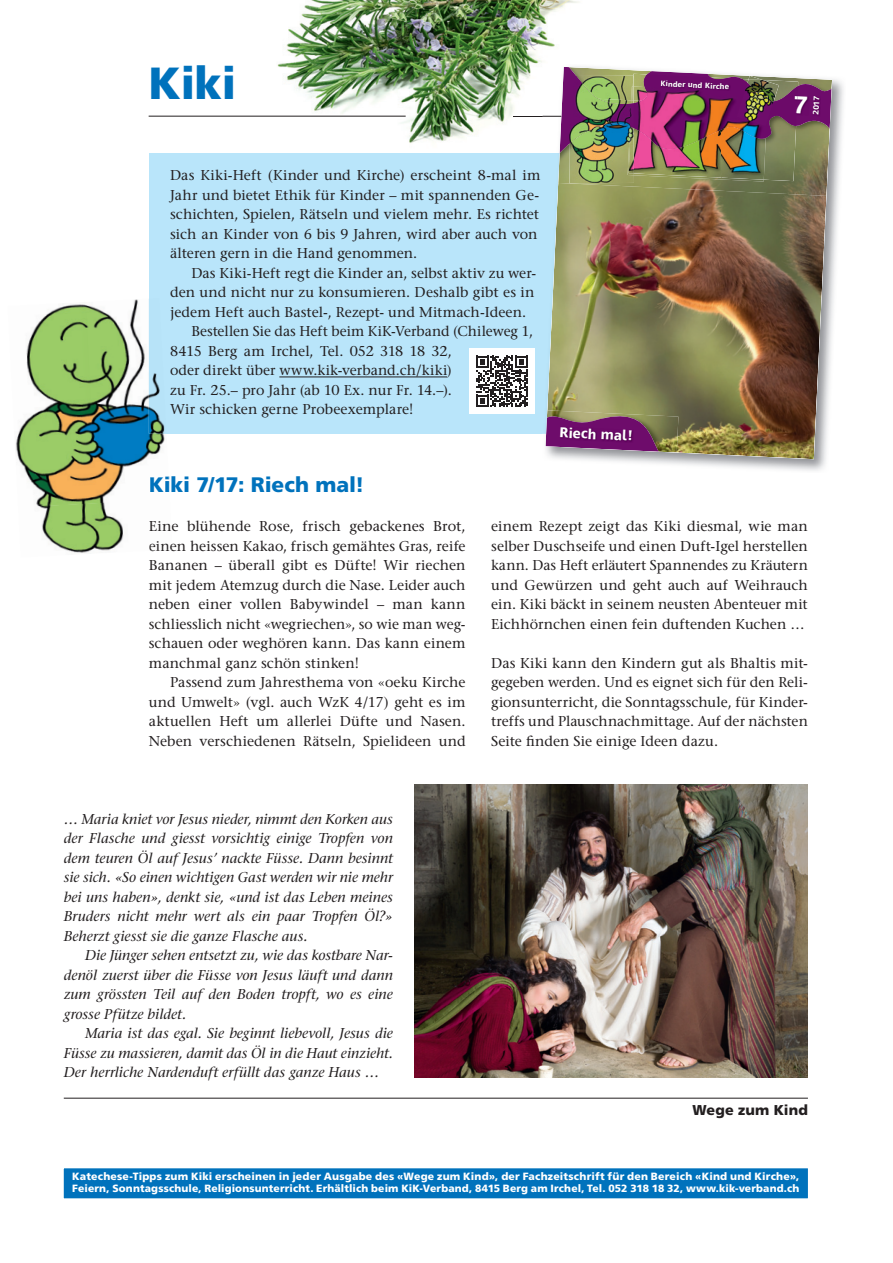
<style>
.page{position:relative;width:893px;height:1263px;background:#fff}
.page>*{position:absolute;margin:0;border:0;box-sizing:border-box;transform-origin:0 0}
.t1{font:900 45px "Frutiger";color:#0072bc}
.t2{font:900 21px "Frutiger";letter-spacing:-.01em;color:#0072bc}
.t3{font:700 14.7px "Mayberry Pro";color:#fff}
.t4{font:14.25px/19.5px "Stone Serif";letter-spacing:.01em;color:#231f20;text-align:justify}
.t5{font:italic 14.25px/19.5px "Stone Serif";color:#231f20;text-align:justify}
.t6{font:900 14.25px "Frutiger";letter-spacing:.01em;color:#231f20}
.t7{font:900 10.5px/12.6px "Frutiger";letter-spacing:.015em;color:#fff}
.t8{font:700 8.25px "Mayberry Pro";color:#fff}
</style>
<div class="page">
<img style="left:265px;top:0;width:314px;height:143px">
<hr style="left:64px;top:1098px;width:744px;height:1px;background:#231f20">
<svg style="left:63px;top:1168px;width:745px;height:31px;background:#0977be"></svg>
<hr style="left:513px;top:116px;width:295px;height:1px;background:#231f20">
<div style="left:149px;top:153px;width:450px;height:281px;background:#b9e5fa"></div>
<img style="left:573px;top:79px;width:271px;height:392px">
<img style="left:543px;top:64px;width:38px;height:3px">
<img style="left:547px;top:191px;width:279px;height:268px">
<img style="left:558px;top:176px;width:272px;height:20px">
<img style="left:668px;top:410px;width:10px;height:43px">
<svg style="left:545px;top:401px;width:123px;height:58px;background:#92767a"></svg>
<img style="left:560px;top:426px;width:74px;height:17px">
<img style="left:634px;top:180px;width:130px;height:2px">
<img style="left:764px;top:176px;width:32px;height:5px">
<img style="left:634px;top:176px;width:88px;height:4px">
<img style="left:722px;top:176px;width:44px;height:4px">
<img style="left:569px;top:176px;width:65px;height:7px">
<hr style="left:279px;top:377px;width:168px;height:1px;background:#231f20">
<div style="left:469px;top:349px;width:66px;height:65px;background:#fff"></div>
<svg style="left:476px;top:356px;width:51px;height:51px"></svg>
<img style="left:414px;top:785px;width:394px;height:292px">
<img style="left:15px;top:299px;width:150px;height:200px">
<img style="left:36px;top:499px;width:88px;height:54px">
<img style="left:149px;top:299px;width:16px;height:135px">
<img style="left:150px;top:476px;width:15px;height:16px">
<hr style="left:149px;top:116px;width:257px;height:1px;background:#231f20">
<img style="left:543px;top:67px;width:289px;height:109px">
<h1 class="t1" style="left:149px;top:65px;width:89px">Kiki</h1>
<p class="t4" style="left:170px;top:167px;width:372px;text-align:left">Das Kiki-Heft (Kinder und Kirche) erscheint 8-mal im Jahr und bietet Ethik für Kinder – mit spannenden Ge&shy;schichten, Spielen, Rätseln und vielem mehr. Es richtet sich an Kinder von 6 bis 9 Jahren, wird aber auch von älteren gern in die Hand genommen.</p>
<p class="t4" style="left:191px;top:264px;width:346px">Das Kiki-Heft regt die Kinder an, selbst aktiv zu wer-</p>
<p class="t4" style="left:170px;top:284px;width:366px">den und nicht nur zu konsumieren. Deshalb gibt es in</p>
<p class="t4" style="left:170px;top:303px;width:358px">jedem Heft auch Bastel-, Rezept- und Mitmach-Ideen.</p>
<p class="t4" style="left:191px;top:323px;width:343px">Bestellen Sie das Heft beim KiK-Verband (Chileweg 1,</p>
<p class="t4" style="left:170px;top:342px;width:283px">8415 Berg am Irchel, Tel. 052 318 18 32,</p>
<p class="t4" style="left:170px;top:362px;width:283px">oder direkt über www.kik-verband.ch/kiki)</p>
<p class="t4" style="left:170px;top:381px;width:283px">zu Fr. 25.– pro Jahr (ab 10 Ex. nur Fr. 14.–).</p>
<p class="t4" style="left:170px;top:401px;width:245px">Wir schicken gerne Probeexemplare!</p>
<p class="t3" style="left:560px;top:427px;width:75px;rotate:3deg">Riech mal!</p>
<p class="t8" style="left:660px;top:80px;width:71px;rotate:3deg">Kinder und Kirche</p>
<p class="t8" style="left:813px;top:115px;width:21px;rotate:-87deg">2017</p>
<h2 class="t2" style="left:149px;top:476px;width:217px">Kiki 7/17: Riech mal!</h2>
<p class="t4" style="left:149px;top:518px;width:318px">Eine blühende Rose, frisch gebackenes Brot, einen heissen Kakao, frisch gemähtes Gras, reife Bananen – überall gibt es Düfte! Wir riechen mit jedem Atemzug durch die Nase. Leider auch neben einer vollen Babywindel – man kann schliesslich nicht «wegriechen», so wie man weg&shy;schauen oder weghören kann. Das kann einem manchmal ganz schön stinken!</p>
<p class="t4" style="left:149px;top:674px;width:318px;text-indent:21px">Passend zum Jahresthema von «oeku Kirche und Umwelt» (vgl. auch WzK 4/17) geht es im aktuellen Heft um allerlei Düfte und Nasen.<br>Neben verschiedenen Rätseln, Spielideen und</p>
<p class="t5" style="left:64px;top:810px;width:331px">… Maria kniet vor Jesus nieder, nimmt den Korken aus der Flasche und giesst vorsichtig einige Tropfen von dem teuren Öl auf Jesus’ nackte Füsse. Dann besinnt sie sich. «So einen wichtigen Gast werden wir nie mehr bei uns haben», denkt sie, «und ist das Leben meines Bruders nicht mehr wert als ein paar Tropfen Öl?» Beherzt giesst sie die ganze Flasche aus.</p>
<p class="t5" style="left:64px;top:947px;width:331px;text-indent:21px">Die Jünger sehen entsetzt zu, wie das kostbare Nar&shy;denöl zuerst über die Füs se von Jesus läuft und dann zum grössten Teil auf den Boden tropft, wo es eine grosse Pfütze bildet.</p>
<p class="t5" style="left:64px;top:1025px;width:331px;text-indent:21px">Maria ist das egal. Sie beginnt liebevoll, Jesus die Füsse zu massieren, damit das Öl in die Haut einzieht.<br>Der herrliche Nardenduft erfüllt das ganze Haus …</p>
<p class="t4" style="left:491px;top:518px;width:318px">einem Rezept zeigt das Kiki diesmal, wie man selber Duschseife und einen Duft-Igel herstellen kann. Das Heft erläutert Spannendes zu Kräutern und Gewürzen und geht auch auf Weihrauch ein. Kiki bäckt in seinem neusten Abenteuer mit Eichhörnchen einen fein duftenden Kuchen …</p>
<p class="t4" style="left:491px;top:654px;width:318px">Das Kiki kann den Kindern gut als Bhaltis mit&shy;gegeben werden. Und es eignet sich für den Reli&shy;gionsunterricht, die Sonntagsschule, für Kinder&shy;treffs und Plausch nachmittage. Auf der nächs ten Seite finden Sie einige Ideen dazu.</p>
<p class="t6" style="left:692px;top:1104px;width:117px">Wege zum Kind</p>
<p class="t7" style="left:72px;top:1170px;width:729px">Katechese-Tipps zum Kiki erscheinen in jeder Ausgabe des «Wege zum Kind», der Fachzeitschrift für den Bereich «Kind und Kirche»,<br>Feiern, Sonntagsschule, Religionsunterricht. Erhältlich beim KiK-Verband, 8415 Berg am Irchel, Tel. 052 318 18 32, www.kik-verband.ch</p>
</div>
